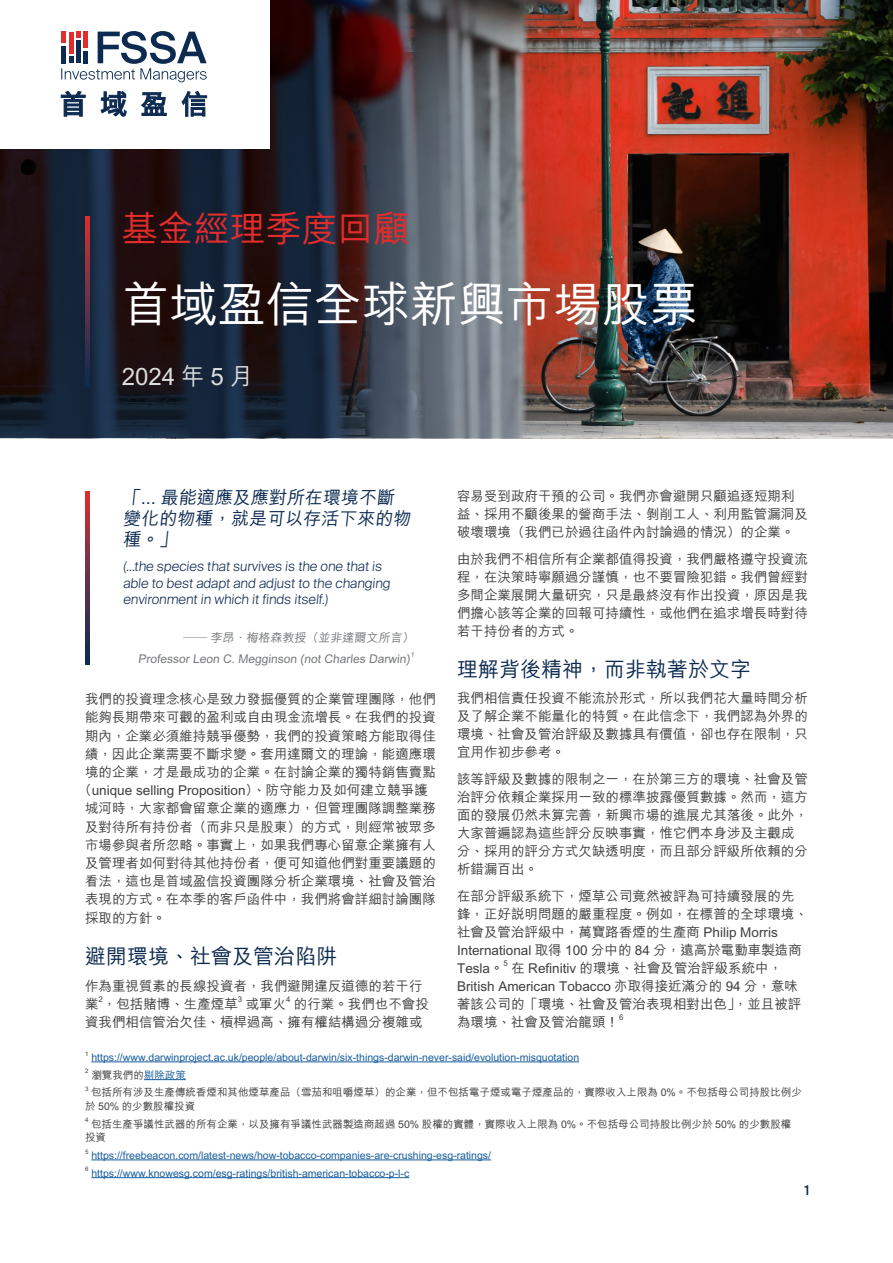
<style>
.page{position:relative;width:893px;height:1263px;background:#fff}
.page>*{position:absolute;margin:0;border:0;box-sizing:border-box;transform-origin:0 0}
.Titile_1{font:500 48px "M Hei HK";color:#fff}
.cover_1{font:500 36px "M Hei HK";color:#e32c2c}
.Date{font:500 24px "M Hei HK";color:#dcdddf}
.Heading{font:500 21px "M Hei HK";color:#0d2b51}
.Body_Copy{font:500 21px "M Hei HK";color:#0d2b51}
.pull_quote_table{font:500 18px/21px "M Hei HK";color:#0d2b51}
.Body_Copy-2{font:500 13.5px/18px "M Hei HK";color:#3e3e3f}
.pull_quote_table-2{font:300 13.5px/16.5px "Suisse Intl";color:#0d2b51}
.t1{font:500 13.5px "Suisse Intl";color:#0d2b51}
.Author{font:500 12px/21px "M Hei HK";color:#76787b}
.t2{font:500 10.5px "M Hei HK";color:#175d9e}
.t3{font:500 10.5px/13.5px "M Hei HK";color:#3e3e3f}
.Body_Copy-3{font:500 7.8px "M Hei HK";color:#3e3e3f}
.Author-2{font:500 7.05px "M Hei HK";color:#76787b}
.t4{font:500 6.15px "M Hei HK";color:#3e3e3f}
.s1{color:#175d9e}
</style>
<div class="page">
<img style="left:645px;top:0;width:248px;height:438px">
<img style="left:0;top:0;width:645px;height:438px">
<svg style="left:85px;top:491px;width:5px;height:174px"></svg>
<hr style="left:91px;top:1061px;width:488px;height:1px;background:#175d9e">
<hr style="left:144px;top:1079px;width:42px;height:1px;background:#175d9e">
<hr style="left:91px;top:1159px;width:400px;height:1px;background:#175d9e">
<hr style="left:91px;top:1177px;width:318px;height:1px;background:#175d9e">
<svg style="left:85px;top:216px;width:5px;height:170px"></svg>
<div style="left:0;top:0;width:269px;height:148px;background:#fff"></div>
<svg style="left:61px;top:91px;width:24px;height:25px"></svg>
<svg style="left:101px;top:91px;width:25px;height:25px"></svg>
<svg style="left:141px;top:92px;width:25px;height:24px"></svg>
<svg style="left:182px;top:91px;width:25px;height:25px"></svg>
<svg style="left:61px;top:31px;width:146px;height:51px"></svg>
<p class="cover_1" style="left:122px;top:202px;width:290px">基金經理季度回顧</p>
<p class="Titile_1" style="left:122px;top:269px;width:577px">首域盈信全球新興市場股票</p>
<p class="Date" style="left:122px;top:358px;width:133px">2024 年 5 月</p>
<p class="pull_quote_table" style="left:123px;top:486px;width:292px">「... 最能適應及應對所在環境不斷變化的物種，就是可以存活下來的物種。」</p>
<p class="pull_quote_table-2" style="left:123px;top:558px;width:271px">(…the species thatsurvives is the one thatis able to bestadaptand adjustto the changing environmentin which itfinds itself.)</p>
<p class="Author" style="left:138px;top:626px;width:279px;text-indent:45px">—— 李昂．梅格森教授（並非達爾文所言）<br>Professor Leon C. Megginson (not Charles Darwin)</p>
<p class="Author-2" style="left:410px;top:650px;width:6px">1</p>
<p class="Body_Copy-2" style="left:78px;top:689px;width:359px;text-align:center">我們的投資理念核心是致力發掘優質的企業管理團隊，他們能夠長期帶來可觀的盈利或自由現金流增長。在我們的投資期內，企業必須維持競爭優勢，我們的投資策略方能取得佳績，因此企業需要不斷求變。套用達爾文的理論，能適應環境的企業，才是最成功的企業。在討論企業的獨特銷售賣點（unique selling Proposition）、防守能力及如何建立競爭護</p>
<p class="Body_Copy-2" style="left:85px;top:798px;width:352px;text-align:justify">城河時，大家都會留意企業的適應力，但管理團隊調整業務及對待所有持份者（而非只是股東）的方式，則經常被眾多市場參與者所忽略。事實上，如果我們專心留意企業擁有人及管理者如何對待其他持份者，便可知道他們對重要議題的看法，這也是首域盈信投資團隊分析企業環境、社會及管治表現的方式。在本季的客戶函件中，我們將會詳細討論團隊採取的方針。</p>
<p class="Body_Copy" style="left:85px;top:941px;width:253px">避開環境、社會及管治陷阱</p>
<p class="Body_Copy-2" style="left:85px;top:976px;width:339px">作為重視質素的長線投資者，我們避開違反道德的若干行業，包括賭博、生產煙草</p>
<p class="Body_Copy-3" style="left:99px;top:993px;width:6px">2</p>
<p class="Body_Copy-3" style="left:238px;top:993px;width:6px">3</p>
<p class="Body_Copy-2" style="left:246px;top:994px;width:42px">或軍火</p>
<p class="Body_Copy-3" style="left:286px;top:993px;width:6px">4</p>
<p class="Body_Copy-2" style="left:85px;top:994px;width:345px;text-indent:209px">的行業。我們也不會投資我們相信管治欠佳、槓桿過高、擁有權結構過分複雜或</p>
<p class="Body_Copy-2" style="left:457px;top:486px;width:352px">容易受到政府干預的公司。我們亦會避開只顧追逐短期利益、採用不顧後果的營商手法、剝削工人、利用監管漏洞及破壞環境（我們已於過往函件內討論過的情況）的企業。</p>
<p class="Body_Copy-2" style="left:457px;top:549px;width:352px;text-align:justify">由於我們不相信所有企業都值得投資，我們嚴格遵守投資流程，在決策時寧願過分謹慎，也不要冒險犯錯。我們曾經對多間企業展開大量研究，只是最終沒有作出投資，原因是我們擔心該等企業的回報可持續性，或他們在追求增長時對待若干持份者的方式。</p>
<p class="Heading" style="left:457px;top:654px;width:295px">理解背後精神，而非執著於文字</p>
<p class="Body_Copy-2" style="left:457px;top:688px;width:352px;text-align:justify">我們相信責任投資不能流於形式，所以我們花大量時間分析及了解企業不能量化的特質。在此信念下，我們認為外界的環境、社會及管治評級及數據具有價值，卻也存在限制，只宜用作初步參考。</p>
<p class="Body_Copy-2" style="left:457px;top:769px;width:352px">該等評級及數據的限制之一，在於第三方的環境、社會及管治評分依賴企業採用一致的標準披露優質數據。然而，這方面的發展仍然未算完善，新興市場的進展尤其落後。此外，大家普遍認為這些評分反映事實，惟它們本身涉及主觀成分、採用的評分方式欠缺透明度，而且部分評級所依賴的分析錯漏百出。</p>
<p class="Body_Copy-2" style="left:457px;top:886px;width:352px">在部分評級系統下，煙草公司竟然被評為可持續發展的先鋒，正好說明問題的嚴重程度。例如，在標普的全球環境、社會及管治評級中，萬寶路香煙的生產商 Philip Morris<br>International 取得 100 分中的 84 分，遠高於電動車製造商<br>Tesla。</p>
<p class="Body_Copy-3" style="left:504px;top:958px;width:6px">5</p>
<p class="Body_Copy-2" style="left:457px;top:958px;width:346px;text-indent:54px">在 Refinitiv 的環境、社會及管治評級系統中，<br>British American Tobacco 亦取得接近滿分的 94 分，意味著該公司的「環境、社會及管治表現相對出色」，並且被評為環境、社會及管治龍頭！</p>
<p class="Body_Copy-3" style="left:619px;top:1012px;width:6px">6</p>
<p class="t4" style="left:85px;top:1049px;width:5px">1</p>
<p class="t2" style="left:91px;top:1049px;width:489px">https://www.darwinproject.ac.uk/people/about-darwin/six-things-darwin-never-said/evolution-misquotation</p>
<p class="t4" style="left:85px;top:1067px;width:5px">2</p>
<p class="t3" style="left:91px;top:1067px;width:96px">瀏覽我們的<span class="s1">剔除政策</span></p>
<p class="t4" style="left:85px;top:1084px;width:5px">3</p>
<p class="t3" style="left:85px;top:1085px;width:718px;text-indent:6px">包括所有涉及生產傳統香煙和其他煙草產品（雪茄和咀嚼煙草）的企業，但不包括電子煙或電子煙產品的，實際收入上限為 0%。不包括母公司持股比例少於 50% 的少數股權投資</p>
<p class="t4" style="left:85px;top:1116px;width:5px">4</p>
<p class="t3" style="left:85px;top:1116px;width:708px;text-indent:6px">包括生產爭議性武器的所有企業，以及擁有爭議性武器製造商超過 50% 股權的實體，實際收入上限為 0%。不包括母公司持股比例少於 50% 的少數股權投資</p>
<p class="t4" style="left:85px;top:1147px;width:5px">5</p>
<p class="t2" style="left:91px;top:1147px;width:401px">https://freebeacon.com/latest-news/how-tobacco-companies-are-crushing-esg-ratings/</p>
<p class="t4" style="left:85px;top:1165px;width:5px">6</p>
<p class="t2" style="left:91px;top:1165px;width:319px">https://www.knowesg.com/esg-ratings/british-american-tobacco-p-l-c</p>
<p class="t1" style="left:804px;top:1182px;width:6px">1</p>
</div>
